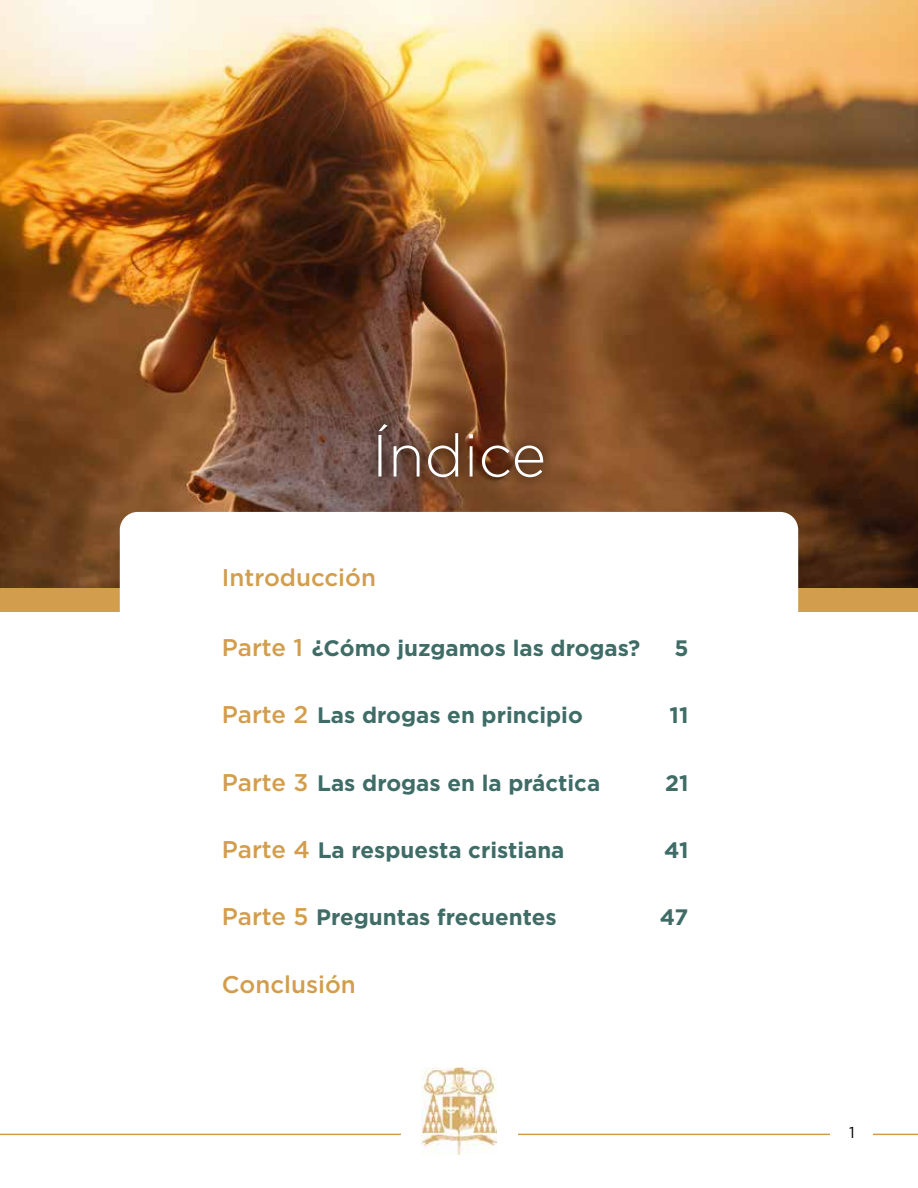
<style>
.page{position:relative;width:918px;height:1188px;background:#fff}
.page>*{position:absolute;margin:0;border:0;box-sizing:border-box;transform-origin:0 0}
.t1{font:300 59.4px "Gotham";color:#fff}
.t2{font:500 24.15px "Gotham";color:#d29d4c}
.t3{font:700 22.35px "Gotham";color:#3f6c66}
.t4{font:15.75px "Gotham";color:#000}
.s1{font-weight:500;font-size:24.15px;color:#d29d4c}
</style>
<div class="page">
<hr style="left:0;top:1134px;width:918px;height:1px;background:#d29d4c">
<div style="left:831px;top:1125px;width:42px;height:28px;background:#fff"></div>
<div style="left:401px;top:1065px;width:116px;height:92px;background:#fff"></div>
<img style="left:421px;top:1068px;width:76px;height:86px">
<img style="left:0;top:0;width:918px;height:588px">
<div style="left:368px;top:414px;width:185px;height:73px;background:#000;opacity:.75"></div>
<div style="left:0;top:588px;width:918px;height:24px;background:#d29d4c"></div>
<div style="left:120px;top:512px;width:678px;height:471px;background:#fff;border-radius:18px"></div>
<h1 class="t1" style="left:372px;top:418px;width:176px">Índice</h1>
<p class="t2" style="left:222px;top:562px;width:156px">Introducción</p>
<p class="t3" style="left:222px;top:633px;width:420px"><span class="s1">Parte 1</span> ¿Cómo juzgamos las drogas?</p>
<p class="t3" style="left:674px;top:633px;width:16px">5</p>
<p class="t3" style="left:222px;top:701px;width:362px"><span class="s1">Parte 2</span> Las drogas en principio</p>
<p class="t3" style="left:670px;top:701px;width:20px">11</p>
<p class="t3" style="left:222px;top:768px;width:380px"><span class="s1">Parte 3</span> Las drogas en la práctica</p>
<p class="t3" style="left:665px;top:768px;width:25px">21</p>
<p class="t3" style="left:222px;top:835px;width:344px"><span class="s1">Parte 4</span> La respuesta cristiana</p>
<p class="t3" style="left:664px;top:835px;width:26px">41</p>
<p class="t3" style="left:222px;top:903px;width:336px"><span class="s1">Parte 5</span> Preguntas frecuentes</p>
<p class="t3" style="left:660px;top:903px;width:30px">47</p>
<p class="t2" style="left:222px;top:968px;width:135px">Conclusión</p>
<p class="t4" style="left:849px;top:1122px;width:7px">1</p>
</div>
